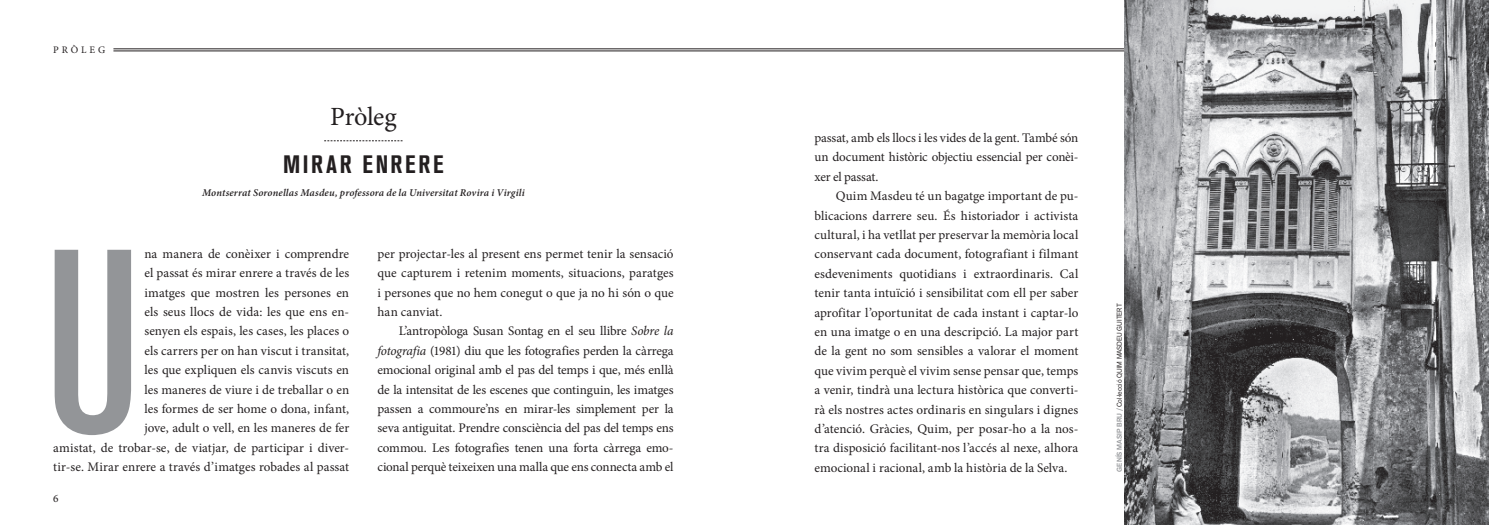
<style>
.page{position:relative;width:1489px;height:525px;background:#fff}
.page>*{position:absolute;margin:0;border:0;box-sizing:border-box;transform-origin:0 0}
.t1{font:500 condensed 258.12px "Akzidenz Grotesk BQ";color:#939598}
.t2{font:26.25px "Minion Pro";letter-spacing:-.015em;color:#231f20}
.t3{font:700 condensed 25px "Akzidenz Grotesk BQ";letter-spacing:.105em;color:#231f20}
.t4{font:13.12px/19.4px "Minion Pro";color:#231f20;text-align:justify}
.t5{font:11.25px "Minion Pro";color:#231f20}
.t6{font:italic 600 10.38px "Minion Pro";letter-spacing:.015em;color:#231f20}
.t7{font:10px "Minion Pro";letter-spacing:.285em;color:#231f20}
.t8{font:6.88px "Akzid Grtsk Next";color:#231f20}
.s1{font-style:italic}
.s2{font-weight:500;color:#939598}
</style>
<div class="page">
<hr style="left:113px;top:49px;width:1304px;height:1px;background:#231f20">
<hr style="left:113px;top:51px;width:1304px;height:1px;background:#231f20">
<svg style="left:324px;top:140px;width:78px;height:1px"></svg>
<img style="left:1124px;top:0;width:364px;height:524px">
<p class="t7" style="left:53px;top:43px;width:54px">PRÒLEG</p>
<h2 class="t2" style="left:330px;top:99px;width:68px">Pròleg</h2>
<h3 class="t3" style="left:283px;top:150px;width:162px">MIRAR ENRERE</h3>
<p class="t6" style="left:202px;top:185px;width:324px">Montserrat Soronellas Masdeu, professora de la Universitat Rovira i Virgili</p>
<p class="t4" style="left:53px;top:244px;width:297px;text-align:right">na manera de conèixer i comprendre<br>el passat és mirar enrere a través de les<br>imatges que mostren les persones en<br>els seus llocs de vida: les que ens en-<br>senyen els espais, les cases, les places o<br>els carrers per on han viscut i transitat,<br>les que expliquen els canvis viscuts en<br>les maneres de viure i de treballar o en<br>les formes de ser home o dona, infant,<br>jove, adult o vell, en les maneres de fer<br>amistat, de trobar-se, de viatjar, de participar i diver&shy;tir-se. Mirar enrere a través d’imatges robades al passat</p>
<p class="t4" style="left:377px;top:244px;width:297px">per projectar-les al present ens permet tenir la sensació que capturem i retenim moments, situacions, paratges i persones que no hem conegut o que ja no hi són o que han canviat.</p>
<h1 class="t1" style="left:44px;top:197px;width:98px">U</h1>
<p class="t4" style="left:377px;top:321px;width:297px;text-indent:21px">L’antropòloga Susan Sontag en el seu llibre <span class="s1">Sobre la fotografia</span> (1981) diu que les fotografies perden la càrrega emocional original amb el pas del temps i que, més enllà de la intensitat de les escenes que continguin, les imatges passen a commoure’ns en mirar-les simplement per la seva antiguitat. Prendre consciència del pas del temps ens commou. Les fotografies tenen una forta càrrega emo&shy;cional perquè teixeixen una malla que ens connecta amb el</p>
<p class="t5" style="left:53px;top:491px;width:7px">6</p>
<p class="t4" style="left:814px;top:128px;width:265px">passat, amb els llocs i les vides de la gent. També són un document històric objectiu essencial per conèi&shy;xer el passat.</p>
<p class="t4" style="left:814px;top:186px;width:265px;text-indent:21px">Quim Masdeu té un bagatge important de pu&shy;blicacions darrere seu. És historiador i activista cultural, i ha vetllat per preservar la memòria local conservant cada document, fotografiant i filmant esdeveniments quotidians i extraordinaris. Cal tenir tanta intuïció i sensibilitat com ell per saber aprofitar l’oportunitat de cada instant i captar-lo en una imatge o en una descripció. La major part de la gent no som sensibles a valorar el moment que vivim perquè el vivim sense pensar que, temps a venir, tindrà una lectura històrica que converti&shy;rà els nostres actes ordinaris en singulars i dignes d’atenció. Gràcies, Quim, per posar-ho a la nos&shy;tra disposició facilitant-nos l’accés al nexe, alhora emocional i racional, amb la història de la Selva.</p>
<p class="t8" style="left:1114px;top:471px;width:170px;rotate:-90deg"><span class="s2">GENÍS MASIP BRU /</span> Col·lecció QUIM MASDEU GUITERT</p>
</div>
